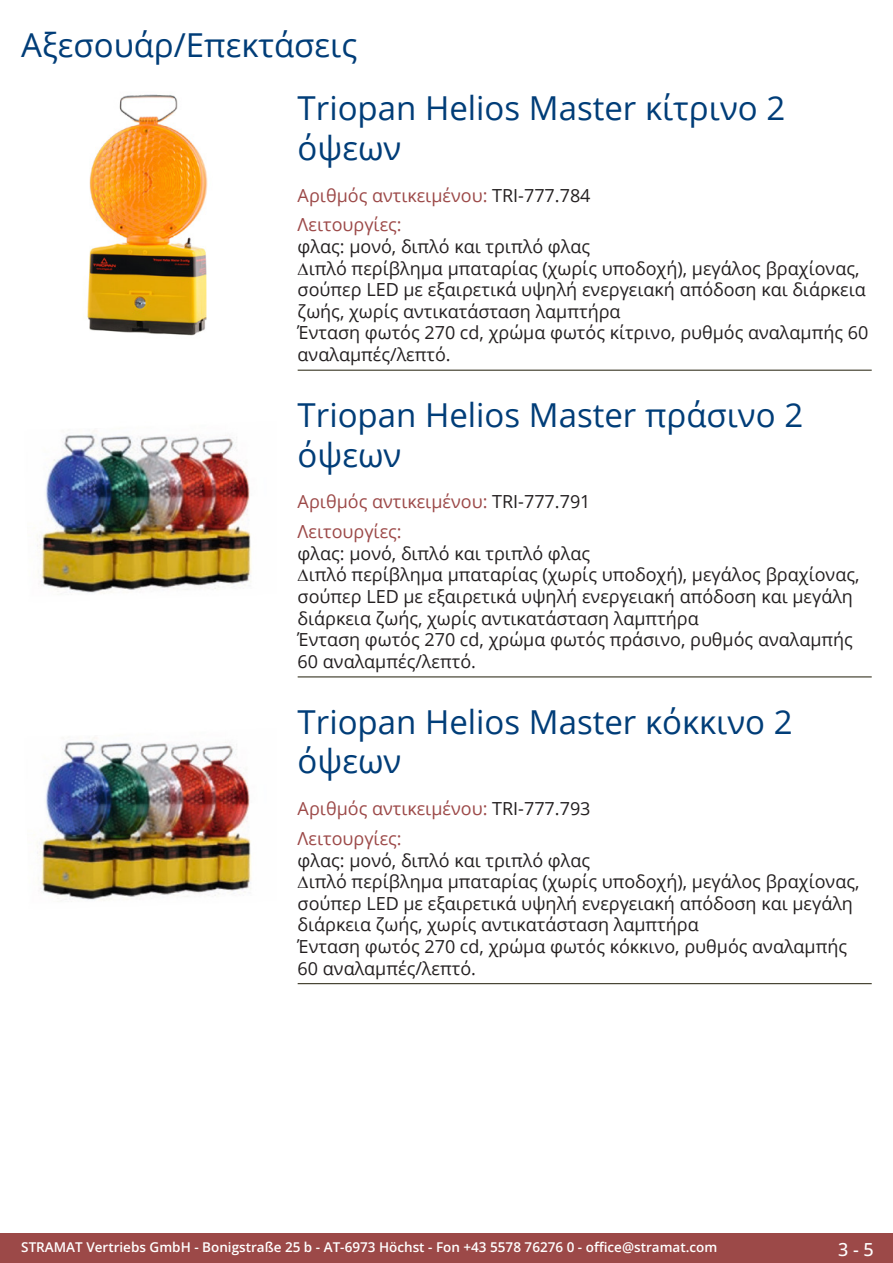
<style>
.page{position:relative;width:893px;height:1263px;background:#fff}
.page>*{position:absolute;margin:0;border:0;box-sizing:border-box;transform-origin:0 0}
.Produkttitel{font:33px/39.6px "Open Sans";color:#003d78}
.RastTitel{font:33px "Open Sans";color:#003d78}
.Beschreibung_Text{font:18px "Open Sans";color:#231f20}
.TechDaten_Überschrif{font:18px "Open Sans";color:#9c4948}
.Beschreibung_Text-2{font:18px "Open Sans";color:#9c4948}
.t1{font:500 18px "Open Sans";color:#fff}
.t2{font:600 13.5px "Open Sans";color:#fff}
.s1{color:#231f20}
</style>
<div class="page">
<div style="left:0;top:1233px;width:893px;height:30px;background:#9c4948"></div>
<hr style="left:298px;top:370px;width:574px;height:1px;background:#201d08">
<hr style="left:298px;top:677px;width:574px;height:1px;background:#201d08">
<hr style="left:298px;top:983px;width:574px;height:1px;background:#201d08">
<img style="left:87px;top:94px;width:121px;height:242px">
<img style="left:34px;top:430px;width:218px;height:164px">
<img style="left:34px;top:737px;width:218px;height:164px">
<p class="RastTitel" style="left:21px;top:22px;width:338px">Αξεσουάρ/Επεκτάσεις</p>
<p class="Produkttitel" style="left:298px;top:88px;width:489px">Triopan Helios Master κίτρινο 2 όψεων</p>
<p class="TechDaten_Überschrif" style="left:298px;top:183px;width:294px">Αριθμός αντικειμένου: <span class="s1">TRI-777.784</span></p>
<p class="Beschreibung_Text-2" style="left:298px;top:212px;width:106px">Λειτουργίες:</p>
<p class="Beschreibung_Text" style="left:298px;top:234px;width:294px">φλας: μονό, διπλό και τριπλό φλας</p>
<p class="Beschreibung_Text" style="left:309px;top:256px;width:552px">ιπλό περίβλημα μπαταρίας (χωρίς υποδοχή), μεγάλος βραχίονας,</p>
<p class="Beschreibung_Text" style="left:298px;top:277px;width:570px">σούπερ LED με εξαιρετικά υψηλή ενεργειακή απόδοση και διάρκεια</p>
<p class="Beschreibung_Text" style="left:298px;top:299px;width:324px">ζωής, χωρίς αντικατάσταση λαμπτήρα</p>
<p class="Beschreibung_Text" style="left:298px;top:320px;width:572px">Ένταση φωτός 270 cd, χρώμα φωτός κίτρινο, ρυθμός αναλαμπής 60</p>
<p class="Beschreibung_Text" style="left:298px;top:342px;width:155px">αναλαμπές/λεπτό.</p>
<p class="Produkttitel" style="left:298px;top:394px;width:507px">Triopan Helios Master πράσινο 2 όψεων</p>
<p class="TechDaten_Überschrif" style="left:298px;top:489px;width:294px">Αριθμός αντικειμένου: <span class="s1">TRI-777.791</span></p>
<p class="Beschreibung_Text-2" style="left:298px;top:519px;width:106px">Λειτουργίες:</p>
<p class="Beschreibung_Text" style="left:298px;top:541px;width:294px">φλας: μονό, διπλό και τριπλό φλας</p>
<p class="Beschreibung_Text" style="left:309px;top:562px;width:552px">ιπλό περίβλημα μπαταρίας (χωρίς υποδοχή), μεγάλος βραχίονας,</p>
<p class="Beschreibung_Text" style="left:298px;top:584px;width:557px">σούπερ LED με εξαιρετικά υψηλή ενεργειακή απόδοση και μεγάλη</p>
<p class="Beschreibung_Text" style="left:298px;top:606px;width:402px">διάρκεια ζωής, χωρίς αντικατάσταση λαμπτήρα</p>
<p class="Beschreibung_Text" style="left:298px;top:627px;width:557px">Ένταση φωτός 270 cd, χρώμα φωτός πράσινο, ρυθμός αναλαμπής</p>
<p class="Beschreibung_Text" style="left:298px;top:649px;width:180px">60 αναλαμπές/λεπτό.</p>
<p class="Produkttitel" style="left:298px;top:701px;width:496px">Triopan Helios Master κόκκινο 2 όψεων</p>
<p class="TechDaten_Überschrif" style="left:298px;top:796px;width:294px">Αριθμός αντικειμένου: <span class="s1">TRI-777.793</span></p>
<p class="Beschreibung_Text-2" style="left:298px;top:826px;width:106px">Λειτουργίες:</p>
<p class="Beschreibung_Text" style="left:298px;top:848px;width:294px">φλας: μονό, διπλό και τριπλό φλας</p>
<p class="Beschreibung_Text" style="left:309px;top:869px;width:552px">ιπλό περίβλημα μπαταρίας (χωρίς υποδοχή), μεγάλος βραχίονας,</p>
<p class="Beschreibung_Text" style="left:298px;top:891px;width:557px">σούπερ LED με εξαιρετικά υψηλή ενεργειακή απόδοση και μεγάλη</p>
<p class="Beschreibung_Text" style="left:298px;top:912px;width:402px">διάρκεια ζωής, χωρίς αντικατάσταση λαμπτήρα</p>
<p class="Beschreibung_Text" style="left:298px;top:934px;width:551px">Ένταση φωτός 270 cd, χρώμα φωτός κόκκινο, ρυθμός αναλαμπής</p>
<p class="Beschreibung_Text" style="left:298px;top:956px;width:180px">60 αναλαμπές/λεπτό.</p>
<p class="t2" style="left:21px;top:1238px;width:698px">STRAMAT Vertriebs GmbH - Bonigstraße 25 b - AT-6973 Höchst - Fon +43 5578 76276 0 - office@stramat.com</p>
<p class="t1" style="left:838px;top:1237px;width:37px">3 - 5</p>
</div>
